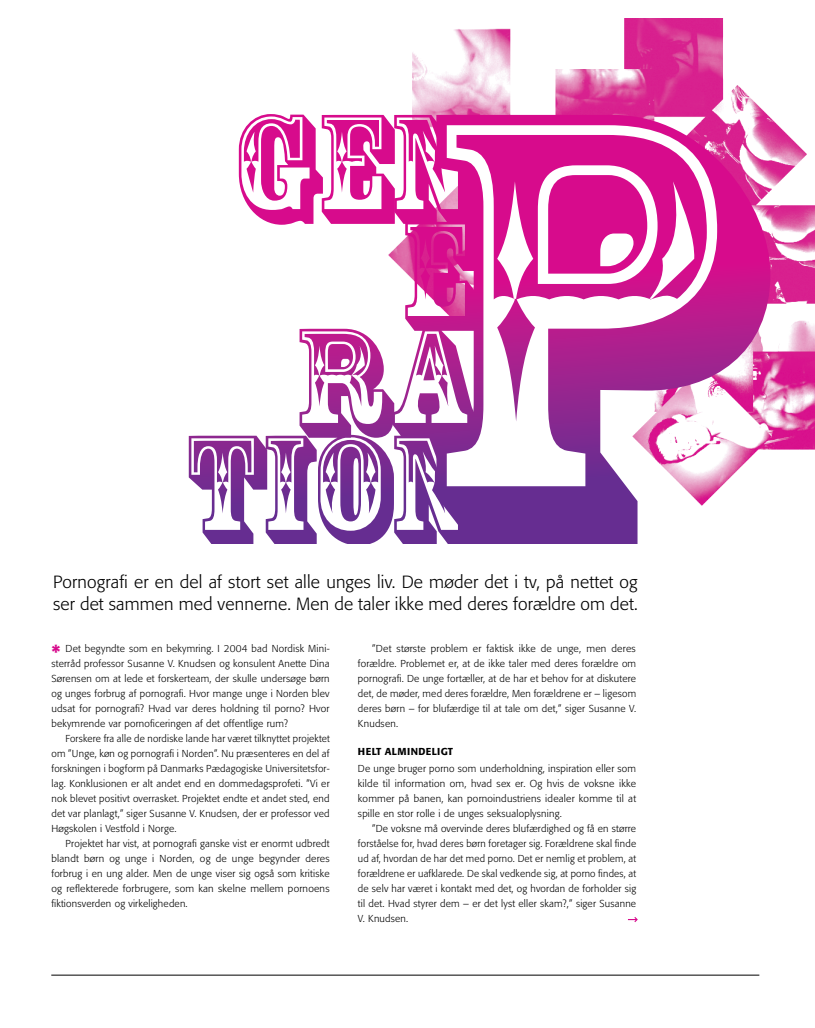
<style>
.page{position:relative;width:815px;height:1028px;background:#fff}
.page>*{position:absolute;margin:0;border:0;box-sizing:border-box;transform-origin:0 0}
.t1{font:300 17.5px/22.5px "Formata";letter-spacing:.01em;color:#000}
.t2{font:300 10px/15px "Formata";letter-spacing:.02em;color:#000;text-align:justify}
.t3{font:500 10px "Formata";letter-spacing:.03em;color:#000}
.s1{font-weight:500;font-size:20px;color:#d70b8c}
</style>
<div class="page">
<img style="left:412px;top:18px;width:403px;height:432px">
<svg style="left:628px;top:917px;width:10px;height:5px"></svg>
<svg style="left:405px;top:299px;width:31px;height:30px"></svg>
<svg style="left:239px;top:114px;width:226px;height:185px"></svg>
<svg style="left:189px;top:329px;width:247px;height:215px"></svg>
<svg style="left:436px;top:115px;width:334px;height:429px"></svg>
<hr style="left:51px;top:974px;width:708px;height:1px;background:#000">
<h1 class="t1" style="left:53px;top:570px;width:586px">Pornografi er en del af stort set alle unges liv. De møder det i tv, på nettet og ser det sammen med vennerne. Men de taler ikke med deres forældre om det.</h1>
<p class="t2" style="left:51px;top:641px;width:280px"><span class="s1">*</span> Det begyndte som en bekymring. I 2004 bad Nordisk Mini&shy;sterråd professor Susanne V. Knudsen og konsulent Anette Dina Sørensen om at lede et forskerteam, der skulle undersøge børn og unges forbrug af pornografi. Hvor mange unge i Norden blev udsat for pornografi? Hvad var deres holdning til porno? Hvor bekymrende var pornoficeringen af det offentlige rum?</p>
<p class="t2" style="left:51px;top:731px;width:280px;text-indent:14px">Forskere fra alle de nordiske lande har været tilknyttet projektet om ”Unge, køn og pornografi i Norden”. Nu præsenteres en del af forskningen i bogform på Danmarks Pædagogiske Universitetsfor&shy;lag. Konklusionen er alt andet end en dommedagsprofeti. ”Vi er nok blevet positivt overrasket. Projektet endte et andet sted, end det var planlagt,” siger Susanne V. Knudsen, der er professor ved Høgskolen i Vestfold i Norge.</p>
<p class="t2" style="left:51px;top:836px;width:280px;text-indent:14px">Projektet har vist, at pornografi ganske vist er enormt udbredt blandt børn og unge i Norden, og de unge begynder deres forbrug i en ung alder. Men de unge viser sig også som kritiske og reflekterede forbrugere, som kan skelne mellem pornoens fiktionsverden og virkeligheden.</p>
<p class="t2" style="left:358px;top:641px;width:280px;text-indent:14px">”Det største problem er faktisk ikke de unge, men deres forældre. Problemet er, at de ikke taler med deres forældre om pornografi. De unge fortæller, at de har et behov for at diskutere det, de møder, med deres forældre, Men forældrene er – ligesom deres børn – for blufærdige til at tale om det,” siger Susanne V.<br>Knudsen.</p>
<p class="t3" style="left:358px;top:745px;width:97px">HELT ALMINDELIGT</p>
<p class="t2" style="left:358px;top:761px;width:280px">De unge bruger porno som underholdning, inspiration eller som kilde til information om, hvad sex er. Og hvis de voksne ikke kommer på banen, kan pornoindustriens idealer komme til at spille en stor rolle i de unges seksualoplysning.</p>
<p class="t2" style="left:358px;top:821px;width:280px;text-indent:14px">”De voksne må overvinde deres blufærdighed og få en større forståelse for, hvad deres børn foretager sig. Forældrene skal finde ud af, hvordan de har det med porno. Det er nemlig et problem, at forældrene er uafklarede. De skal vedkende sig, at porno findes, at de selv har været i kontakt med det, og hvordan de forholder sig til det. Hvad styrer dem – er det lyst eller skam?,” siger Susanne V. Knudsen.</p>
</div>
